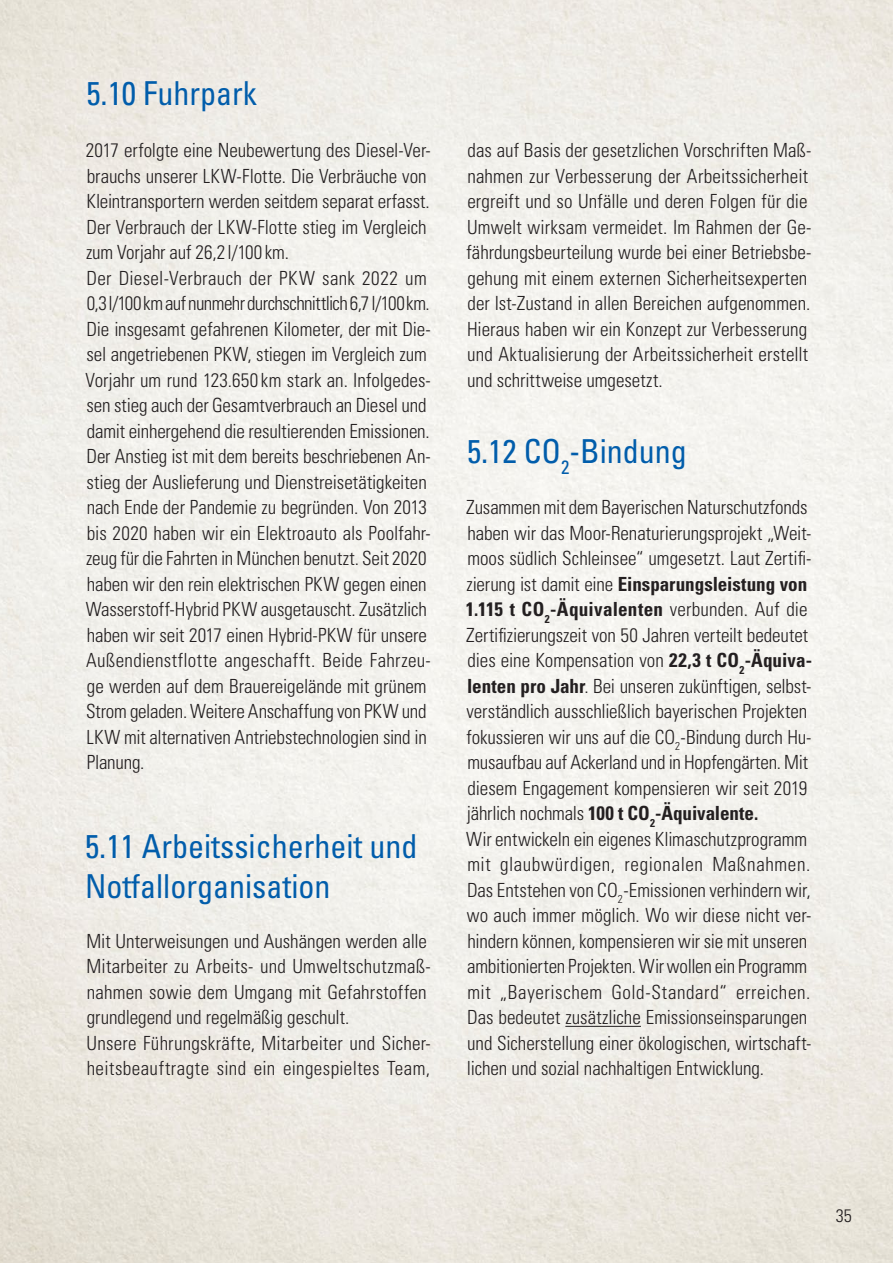
<style>
.page{position:relative;width:893px;height:1263px;background:#fff}
.page>*{position:absolute;margin:0;border:0;box-sizing:border-box;transform-origin:0 0}
.t1{font:condensed 33px/39.6px "Univers LT Std";color:#015dab}
.t2{font:300 condensed 19.5px/25.5px "Univers LT Std";color:#231f20}
.t3{font:300 condensed 18px "Univers LT Std";color:#231f20}
.s1{font-weight:700}
</style>
<div class="page">
<hr style="left:565px;top:1026px;width:76px;height:1px;background:#231f20">
<h1 class="t1" style="left:86px;top:73px;width:172px">5.10 Fuhrpark</h1>
<p class="t2" style="left:85px;top:138px;width:347px">2017 erfolgte eine Neubewertung des Diesel-Ver&shy;brauchs unserer LKW-Flotte. Die Verbräuche von Kleintransportern werden seitdem separat erfasst.<br>Der Verbrauch der LKW-Flotte stieg im Vergleich zum Vorjahr auf 26,2 l/100 km.<br>Der Diesel-Verbrauch der PKW sank 2022 um 0,3l/100km auf nunmehr durchschnittlich 6,7 l/100km.<br>Die insgesamt gefahrenen Kilometer, der mit Die&shy;sel angetriebenen PKW, stiegen im Vergleich zum Vorjahr um rund 123.650 km stark an. Infolgedes&shy;sen stieg auch der Gesamtverbrauch an Diesel und damit einhergehend die resultierenden Emissionen.<br>Der Anstieg ist mit dem bereits beschriebenen An&shy;stieg der Auslieferung und Dienstreisetätigkeiten nach Ende der Pandemie zu begründen. Von 2013 bis 2020 haben wir ein Elektroauto als Poolfahr&shy;zeug für die Fahrten in München benutzt. Seit 2020 haben wir den rein elektrischen PKW gegen einen Wasserstoff-Hybrid PKW ausgetauscht. Zusätzlich haben wir seit 2017 einen Hybrid-PKW für unsere Außendienstflotte angeschafft. Beide Fahrzeu&shy;ge werden auf dem Brauereigelände mit grünem Strom geladen. Weitere Anschaffung von PKW und LKW mit alternativen Antriebstechnologien sind in Planung.</p>
<h1 class="t1" style="left:85px;top:826px;width:334px">5.11 Arbeitssicherheit und<br>Notfallorganisation</h1>
<p class="t2" style="left:86px;top:928px;width:346px">Mit Unterweisungen und Aushängen werden alle Mitarbeiter zu Arbeits- und Umweltschutzmaß&shy;nahmen sowie dem Umgang mit Gefahrstoffen grundlegend und regelmäßig geschult.<br>Unsere Führungskräfte, Mitarbeiter und Sicher&shy;heitsbeauftragte sind ein eingespieltes Team,</p>
<p class="t2" style="left:467px;top:138px;width:346px">das auf Basis der gesetzlichen Vorschriften Maß&shy;nahmen zur Verbesserung der Arbeitssicherheit ergreift und so Unfälle und deren Folgen für die Umwelt wirksam vermeidet. Im Rahmen der Ge&shy;fährdungsbeurteilung wurde bei einer Betriebsbe&shy;gehung mit einem externen Sicherheitsexperten der Ist-Zustand in allen Bereichen aufgenommen.<br>Hieraus haben wir ein Konzept zur Verbesserung und Aktualisierung der Arbeitssicherheit erstellt und schrittweise umgesetzt.</p>
<h1 class="t1" style="left:467px;top:431px;width:221px">5.12 CO<sub>2</sub>-Bindung</h1>
<p class="t2" style="left:466px;top:495px;width:348px">Zusammen mit dem Bayerischen Naturschutzfonds haben wir das Moor-Renaturierungsprojekt „Weit&shy;moos südlich Schleinsee“ umgesetzt. Laut Zertifi&shy;zierung ist damit eine <span class="s1">Einsparungsleistung von 1.115 t CO</span><sub>2</sub><span class="s1">-Äquivalenten</span> verbunden. Auf die Zertifizierungszeit von 50 Jahren verteilt bedeutet dies eine Kompensation von <span class="s1">22,3 t CO</span><sub>2</sub><span class="s1">-Äquiva&shy;lenten pro Jahr</span>. Bei unseren zukünftigen, selbst&shy;verständlich ausschließlich bayerischen Projekten fokussieren wir uns auf die CO<sub>2</sub>-Bindung durch Hu&shy;musaufbau auf Ackerland und in Hopfengärten. Mit diesem Engagement kompensieren wir seit 2019 jährlich nochmals <span class="s1">100 t CO</span><sub>2</sub><span class="s1">-Äquivalente.<br></span>Wir entwickeln ein eigenes Klimaschutzprogramm mit glaubwürdigen, regionalen Maßnahmen.<br>Das Entstehen von CO<sub>2</sub>-Emissionen verhindern wir, wo auch immer möglich. Wo wir diese nicht ver&shy;hindern können, kompensieren wir sie mit unseren ambitionierten Projekten. Wir wollen ein Programm mit „Bayerischem Gold-Standard“ erreichen.<br>Das bedeutet zusätzliche Emissionseinsparungen und Sicherstellung einer ökologischen, wirtschaft&shy;lichen und sozial nachhaltigen Entwicklung.</p>
<p class="t3" style="left:836px;top:1205px;width:17px">35</p>
</div>
